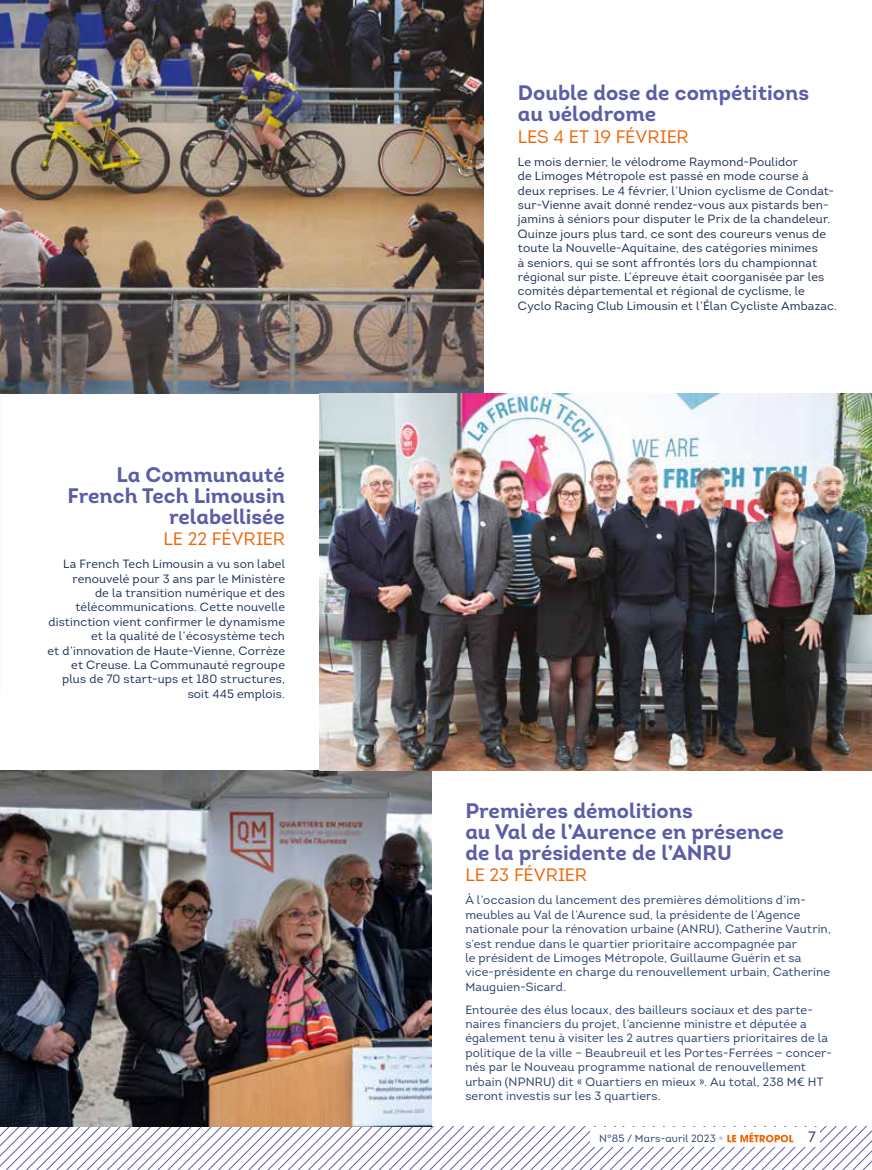
<style>
.page{position:relative;width:872px;height:1170px;background:#fff}
.page>*{position:absolute;margin:0;border:0;box-sizing:border-box;transform-origin:0 0}
.t1{font:21px/21px "Intro Bold Alt";color:#5c5da6}
.t2{font:18px "Intro Regular Caps";letter-spacing:-.01em;color:#ec6608}
.t3{font:15px "Intro Regular Caps";color:#243d70}
.t4{font:12px/14.4px "Intro";letter-spacing:.015em;color:#1b2d54;text-align:right}
.t5{font:12px/14.4px "Intro";letter-spacing:.01em;color:#243d70}
.t6{font:10.5px "Intro Regular Alt";letter-spacing:.015em;color:#243d70}
.s1{font-family:"Intro";font-weight:900;color:#c3c1d0}
</style>
<div class="page">
<img style="left:0;top:770px;width:431px;height:356px">
<img style="left:0;top:0;width:484px;height:393px">
<img style="left:319px;top:393px;width:553px;height:377px">
<svg style="left:0;top:1126px;width:872px;height:43px"></svg>
<h1 class="t1" style="left:67px;top:463px;width:219px;text-align:right">La Communauté<br>French Tech Limousin relabellisée</h1>
<h2 class="t2" style="left:164px;top:528px;width:123px">LE 22 FÉVRIER</h2>
<p class="t4" style="left:48px;top:556px;width:239px">La French Tech Limousin a vu son label renouvelé pour 3 ans par le Ministère<br>de la transition numérique et des télécommunications. Cette nouvelle distinction vient confirmer le dynamisme et la qualité de l’écosystème tech<br>et d’innovation de Haute-Vienne, Corrèze et Creuse. La Communauté regroupe plus de 70 start-ups et 180 structures, soit 445 emplois.</p>
<h1 class="t1" style="left:518px;top:82px;width:293px">Double dose de compétitions au vélodrome</h1>
<h2 class="t2" style="left:518px;top:125px;width:172px">LES 4 ET 19 FÉVRIER</h2>
<p class="t4" style="left:518px;top:154px;width:320px;text-align:left">Le mois dernier, le vélodrome Raymond-Poulidor<br>de Limoges Métropole est passé en mode course à deux reprises. Le 4 février, l’Union cyclisme de Condat&shy;sur-Vienne avait donné rendez-vous aux pistards ben&shy;jamins à séniors pour disputer le Prix de la chandeleur.<br>Quinze jours plus tard, ce sont des coureurs venus de toute la Nouvelle-Aquitaine, des catégories minimes<br>à seniors, qui se sont affrontés lors du championnat régional sur piste. L’épreuve était coorganisée par les comités départemental et régional de cyclisme, le Cyclo Racing Club Limousin et l’Élan Cycliste Ambazac.</p>
<h1 class="t1" style="left:465px;top:799px;width:320px">Premières démolitions<br>au Val de l’Aurence en présence de la présidente de l’ANRU</h1>
<h2 class="t2" style="left:465px;top:864px;width:123px">LE 23 FÉVRIER</h2>
<p class="t5" style="left:465px;top:892px;width:367px">À l’occasion du lancement des premières démolitions d’im&shy;meubles au Val de l’Aurence sud, la présidente de l’Agence nationale pour la rénovation urbaine (ANRU), Catherine Vautrin, s’est rendue dans le quartier prioritaire accompagnée par<br>le président de Limoges Métropole, Guillaume Guérin et sa vice-présidente en charge du renouvellement urbain, Catherine Mauguien-Sicard.</p>
<p class="t5" style="left:465px;top:1002px;width:368px">Entourée des élus locaux, des bailleurs sociaux et des parte&shy;naires financiers du projet, l’ancienne ministre et députée a également tenu à visiter les 2 autres quartiers prioritaires de la politique de la ville – Beaubreuil et les Portes-Ferrées – concer&shy;nés par le Nouveau programme national de renouvellement urbain (NPNRU) dit « Quartiers en mieux ». Au total, 238 M€ HT seront investis sur les 3 quartiers.</p>
<p class="t6" style="left:599px;top:1132px;width:126px">N°85 / Mars-avril 2023 <span class="s1">•</span></p>
<p class="t3" style="left:808px;top:1127px;width:9px">7</p>
</div>
